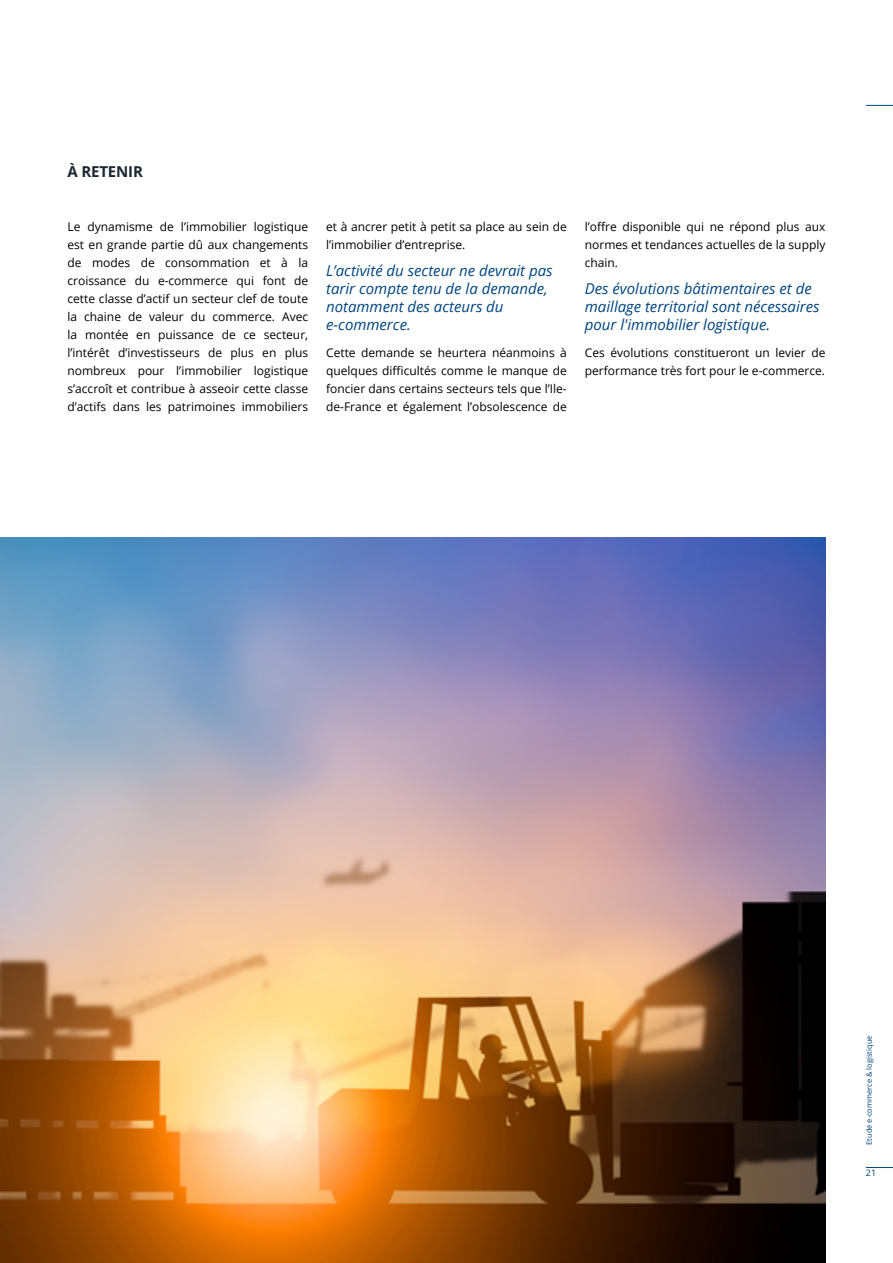
<style>
.page{position:relative;width:893px;height:1263px;background:#fff}
.page>*{position:absolute;margin:0;border:0;box-sizing:border-box;transform-origin:0 0}
.t1{font:italic 15px/18px "Open Sans";color:#00467f}
.t2{font:700 15px "Open Sans";letter-spacing:-.01em;color:#1b2630}
.t3{font:12px/18px "Open Sans";color:#000;text-align:justify}
.t4{font:9px "Open Sans";color:#00467f}
.t5{font:7.5px "Open Sans";color:#00467f}
</style>
<div class="page">
<img style="left:0;top:538px;width:825px;height:725px">
<svg style="left:866px;top:105px;width:27px;height:1px"></svg>
<svg style="left:866px;top:1167px;width:27px;height:1px"></svg>
<p class="t2" style="left:68px;top:161px;width:77px">À RETENIR</p>
<p class="t3" style="left:68px;top:217px;width:242px">Le dynamisme de l’immobilier logistique est en grande partie dû aux changements de modes de consommation et à la croissance du e-commerce qui font de cette classe d’actif un secteur clef de toute la chaine de valeur du commerce. Avec la montée en puissance de ce secteur, l’intérêt d’investisseurs de plus en plus nombreux pour l’immobilier logistique s’accroît et contribue à asseoir cette classe d’actifs dans les patrimoines immobiliers</p>
<p class="t3" style="left:326px;top:217px;width:242px">et à ancrer petit à petit sa place au sein de l’immobilier d’entreprise.</p>
<p class="t1" style="left:326px;top:261px;width:228px">L’activité du secteur ne devrait pas tarir compte tenu de la demande, notamment des acteurs du e-commerce.</p>
<p class="t3" style="left:326px;top:343px;width:242px">Cette demande se heurtera néanmoins à quelques difficultés comme le manque de foncier dans certains secteurs tels que l’Ile&shy;de-France et également l’obsolescence de</p>
<p class="t3" style="left:585px;top:217px;width:242px">l’offre disponible qui ne répond plus aux normes et tendances actuelles de la supply chain.</p>
<p class="t1" style="left:585px;top:279px;width:236px">Des évolutions bâtimentaires et de maillage territorial sont nécessaires pour l'immobilier logistique.</p>
<p class="t3" style="left:585px;top:343px;width:242px">Ces évolutions constitueront un levier de performance très fort pour le e-commerce.</p>
<p class="t5" style="left:864px;top:1145px;width:111px;rotate:-90deg">Etude e-commerce &amp; logistique</p>
<p class="t4" style="left:866px;top:1167px;width:12px">21</p>
</div>
